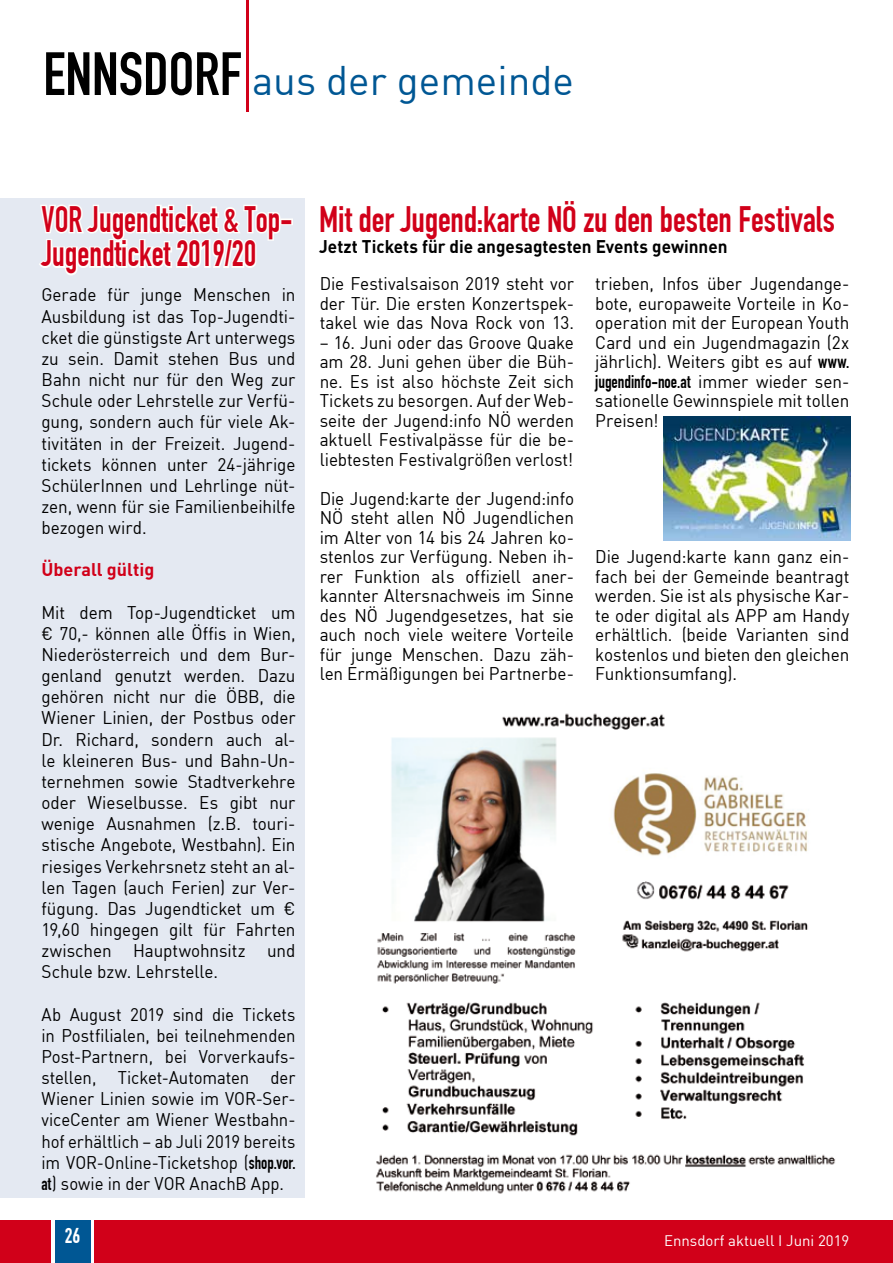
<style>
.page{position:relative;width:893px;height:1263px;background:#fff}
.page>*{position:absolute;margin:0;border:0;box-sizing:border-box;transform-origin:0 0}
.t1{font:60px "DIN Engschrift";color:#000}
.t2{font:40.5px "DIN";color:#005794}
.t3{font:36px "DIN Engschrift";color:#d10019;scale:.96 1}
.t4{font:36px/34.5px "DIN Engschrift";color:#d10019;scale:.9 1}
.t5{font:21px "DIN Engschrift";color:#fff}
.t6{font:18px/21.1px "DIN";letter-spacing:-.005em;color:#000;text-align:justify;scale:.95 1}
.t7{font:18px/21.1px "DIN";letter-spacing:-.005em;color:#000;text-align:justify;scale:.93 1}
.t8{font:700 18px "DIN";color:#000;scale:.95 1}
.t9{font:18px "DIN Engschrift";letter-spacing:-.005em;color:#000;scale:.95 1}
.t10{font:700 18px "DIN";color:#d10019}
.t11{font:15px "DIN";color:#fff}
.s1{font-family:"DIN Engschrift"}
.s2{font-family:"DIN"}
</style>
<div class="page">
<div style="left:0;top:1220px;width:893px;height:43px;background:#d10019"></div>
<div style="left:51px;top:1220px;width:43px;height:43px;background:linear-gradient(to bottom,#fff,#fff)"></div>
<div style="left:55px;top:1220px;width:35px;height:43px;background:#005794"></div>
<hr style="left:246px;top:0;width:3px;height:111px;background:#d10019">
<div style="left:0;top:198px;width:304px;height:999px;background:#e4e9f2"></div>
<div style="left:280px;top:218px;width:13px;height:7px;border:3px solid #fffffc"></div>
<svg style="left:39px;top:204px;width:244px;height:72px"></svg>
<img style="left:376px;top:713px;width:459px;height:481px">
<img style="left:663px;top:417px;width:187px;height:123px">
<h1 class="t1" style="left:43px;top:39px;width:200px">ENNSDORF</h1>
<h2 class="t2" style="left:252px;top:55px;width:323px">aus der gemeinde</h2>
<h3 class="t4" style="left:41px;top:202px;width:281px">VOR Jugendticket &amp; Top-<br>Jugendticket 2019/20</h3>
<p class="t6" style="left:41px;top:284px;width:269px">Gerade für junge Menschen in Ausbildung ist das Top-Jugendti&shy;cket die günstigste Art unterwegs zu sein. Damit stehen Bus und Bahn nicht nur für den Weg zur Schule oder Lehrstelle zur Verfü&shy;gung, sondern auch für viele Ak&shy;tivitäten in der Freizeit. Jugend&shy;tickets können unter 24-jährige SchülerInnen und Lehrlinge nüt&shy;zen, wenn für sie Familienbeihilfe bezogen wird.</p>
<p class="t10" style="left:41px;top:558px;width:114px">Überall gültig</p>
<p class="t6" style="left:41px;top:601px;width:269px">Mit dem Top-Jugendticket um € 70,- können alle Öffis in Wien, Niederösterreich und dem Bur&shy;genland genutzt werden. Dazu gehören nicht nur die ÖBB, die Wiener Linien, der Postbus oder Dr. Richard, sondern auch al&shy;le kleineren Bus- und Bahn-Un&shy;ternehmen sowie Stadtverkehre oder Wieselbusse. Es gibt nur wenige Ausnahmen (z.B. touri&shy;stische Angebote, Westbahn). Ein riesiges Verkehrsnetz steht an al&shy;len Tagen (auch Ferien) zur Ver&shy;fügung. Das Jugendticket um € 19,60 hingegen gilt für Fahrten zwischen Hauptwohnsitz und Schule bzw. Lehrstelle.</p>
<p class="t7" style="left:41px;top:1003px;width:275px">Ab August 2019 sind die Tickets in Postfilialen, bei teilnehmenden Post-Partnern, bei Vorverkaufs&shy;stellen, Ticket-Automaten der Wiener Linien sowie im VOR-Ser&shy;viceCenter am Wiener Westbahn&shy;hof erhältlich – ab Juli 2019 bereits im VOR-Online-Ticketshop (<span class="s1">shop.vor. at</span>) sowie in der VOR AnachB App.</p>
<p class="t5" style="left:65px;top:1223px;width:17px">26</p>
<h3 class="t3" style="left:319px;top:198px;width:539px">Mit der Jugend:karte NÖ zu den besten Festivals</h3>
<p class="t8" style="left:319px;top:235px;width:431px">Jetzt Tickets für die angesagtesten Events gewinnen</p>
<p class="t6" style="left:320px;top:274px;width:269px;line-height:19.5px">Die Festivalsaison 2019 steht vor der Tür. Die ersten Konzertspek&shy;takel wie das Nova Rock von 13.</p>
<p class="t6" style="left:320px;top:332px;width:269px;line-height:19.5px">– 16. Juni oder das Groove Quake am 28. Juni gehen über die Büh&shy;ne. Es ist also höchste Zeit sich Tickets zu besorgen. Auf der Web&shy;seite der Jugend:info NÖ werden aktuell Festivalpässe für die be&shy;liebtesten Festivalgrößen verlost!</p>
<p class="t6" style="left:320px;top:488px;width:269px;line-height:19.5px">Die Jugend:karte der Jugend:info NÖ steht allen NÖ Jugendlichen im Alter von 14 bis 24 Jahren ko&shy;stenlos zur Verfügung. Neben ih&shy;rer Funktion als offiziell aner&shy;kannter Altersnachweis im Sinne des NÖ Jugendgesetzes, hat sie auch noch viele weitere Vorteile für junge Menschen. Dazu zäh&shy;len Ermäßigungen bei Partnerbe-</p>
<p class="t6" style="left:595px;top:274px;width:269px;line-height:19.5px">trieben, Infos über Jugendange&shy;bote, europaweite Vorteile in Ko&shy;operation mit der European Youth Card und ein Jugendmagazin (2x jährlich). Weiters gibt es auf <span class="s1">www.</span></p>
<p class="t9" style="left:595px;top:371px;width:269px">jugendinfo-noe.at <span class="s2">immer wieder sen-</span></p>
<p class="t6" style="left:595px;top:391px;width:269px;line-height:19.5px">sationelle Gewinnspiele mit tollen<br>Preisen!</p>
<p class="t6" style="left:595px;top:547px;width:269px;line-height:19.5px">Die Jugend:karte kann ganz ein&shy;fach bei der Gemeinde beantragt werden. Sie ist als physische Kar&shy;te oder digital als APP am Handy erhältlich. (beide Varianten sind kostenlos und bieten den gleichen Funktionsumfang).</p>
<p class="t11" style="left:664px;top:1231px;width:187px">Ennsdorf aktuell I Juni 2019</p>
</div>
